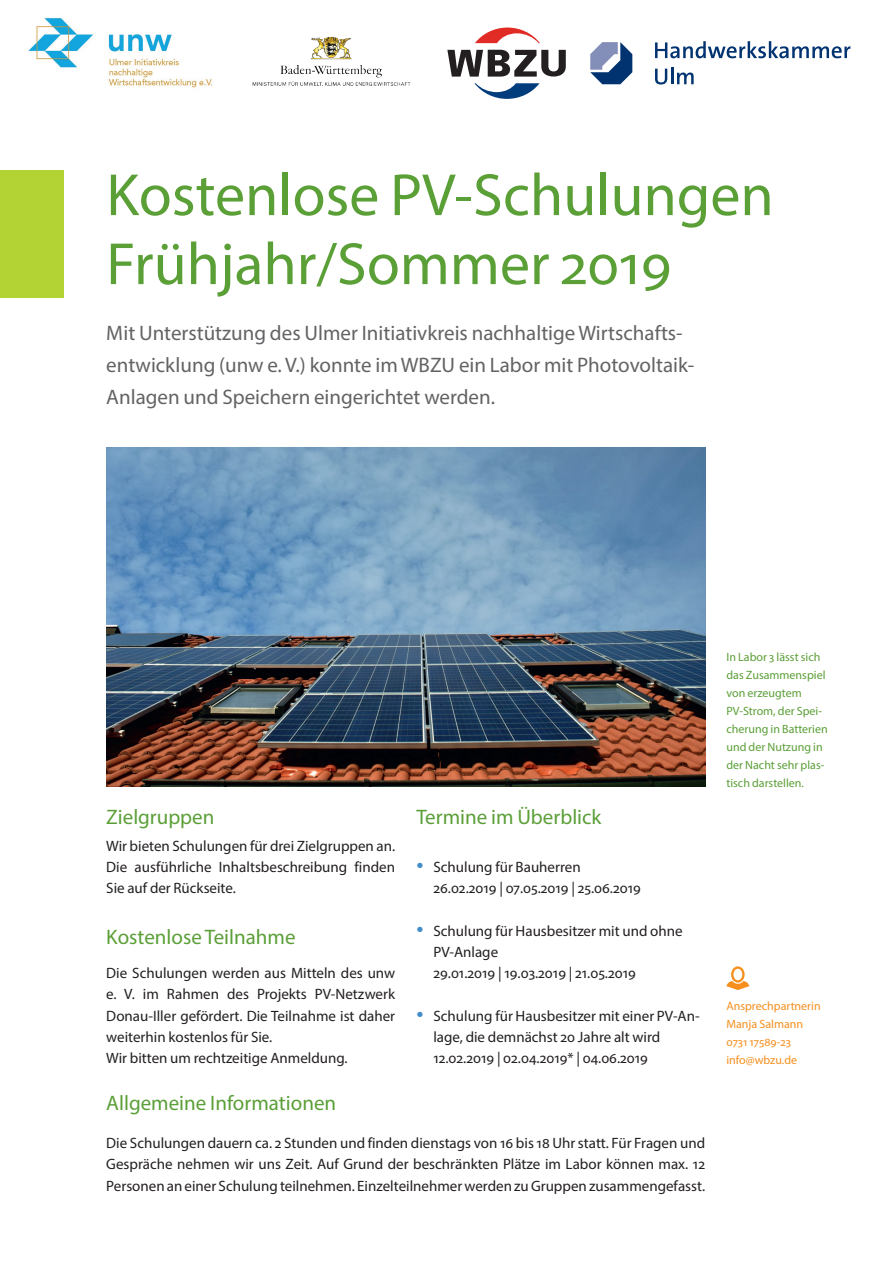
<style>
.page{position:relative;width:893px;height:1263px;background:#fff}
.page>*{position:absolute;margin:0;border:0;box-sizing:border-box;transform-origin:0 0}
.t1{font:60px/69px "Myriad Pro";color:#5b9f37}
.t2{font:21px/32px "Myriad Pro";color:#636366}
.t3{font:21px "Myriad Pro";color:#5b9f37}
.t4{font:15px/21.3px "Myriad Pro";color:#231f20}
.t5{font:12px/18px "Myriad Pro";color:#5b9f37}
.t6{font:12px/18px "Myriad Pro";color:#f68f1e}
.s1{font-size:25.2px;color:#448dcb}
</style>
<div class="page">
<div style="left:0;top:170px;width:64px;height:128px;background:#b3d234"></div>
<img style="left:106px;top:448px;width:599px;height:339px">
<svg style="left:726px;top:966px;width:23px;height:24px"></svg>
<img style="left:28px;top:17px;width:185px;height:71px">
<svg style="left:475px;top:28px;width:65px;height:15px"></svg>
<svg style="left:474px;top:83px;width:65px;height:16px"></svg>
<svg style="left:447px;top:50px;width:119px;height:27px"></svg>
<img style="left:252px;top:36px;width:159px;height:51px">
<svg style="left:590px;top:41px;width:260px;height:44px"></svg>
<h1 class="t1" style="left:106px;top:160px;width:669px">Kostenlose PV-Schulungen<br>Frühjahr/Sommer 2019</h1>
<h2 class="t2" style="left:106px;top:317px;width:589px">Mit Unterstützung des Ulmer Initiativkreis nachhaltige Wirtschafts&shy;entwicklung (unw e. V.) konnte im WBZU ein Labor mit Photovoltaik-<br>Anlagen und Speichern eingerichtet werden.</h2>
<h2 class="t3" style="left:106px;top:804px;width:110px">Zielgruppen</h2>
<p class="t4" style="left:106px;top:834px;width:290px;text-align:justify">Wir bieten Schulungen für drei Zielgruppen an.<br>Die ausführliche Inhaltsbeschreibung finden Sie auf der Rückseite.</p>
<h2 class="t3" style="left:106px;top:924px;width:191px">Kostenlose Teilnahme</h2>
<p class="t4" style="left:106px;top:962px;width:290px">Die Schulungen werden aus Mitteln des unw e. V. im Rahmen des Projekts PV-Netzwerk Donau-Iller gefördert. Die Teilnahme ist daher weiterhin kostenlos für Sie.<br>Wir bitten um rechtzeitige Anmeldung.</p>
<h2 class="t3" style="left:416px;top:804px;width:187px">Termine im Überblick</h2>
<p class="t4" style="left:433px;top:856px;width:209px;text-indent:-17px"><span class="s1">•</span> Schulung für Bauherren<br>26.02.2019 | 07.05.2019 | 25.06.2019</p>
<p class="t4" style="left:433px;top:920px;width:251px;text-indent:-17px"><span class="s1">•</span> Schulung für Hausbesitzer mit und ohne<br>PV-Anlage<br>29.01.2019 | 19.03.2019 | 21.05.2019</p>
<p class="t4" style="left:433px;top:1005px;width:268px;text-indent:-17px"><span class="s1">•</span> Schulung für Hausbesitzer mit einer PV-An&shy;lage, die demnächst 20 Jahre alt wird<br>12.02.2019 | 02.04.2019* | 04.06.2019</p>
<h2 class="t3" style="left:106px;top:1090px;width:231px">Allgemeine Informationen</h2>
<p class="t4" style="left:106px;top:1132px;width:600px;text-align:justify">Die Schulungen dauern ca. 2 Stunden und finden dienstags von 16 bis 18 Uhr statt. Für Fragen und Gespräche nehmen wir uns Zeit. Auf Grund der beschränkten Plätze im Labor können max. 12<br>Personen an einer Schulung teilnehmen. Einzelteilnehmer werden zu Gruppen zusammengefasst.</p>
<p class="t5" style="left:726px;top:647px;width:103px">In Labor 3 lässt sich das Zusammenspiel von erzeugtem<br>PV-Strom, der Spei&shy;cherung in Batterien und der Nutzung in der Nacht sehr plas&shy;tisch darstellen.</p>
<p class="t6" style="left:726px;top:996px;width:96px">Ansprechpartnerin<br>Manja Salmann<br>0731 17589-23 info@wbzu.de</p>
</div>
